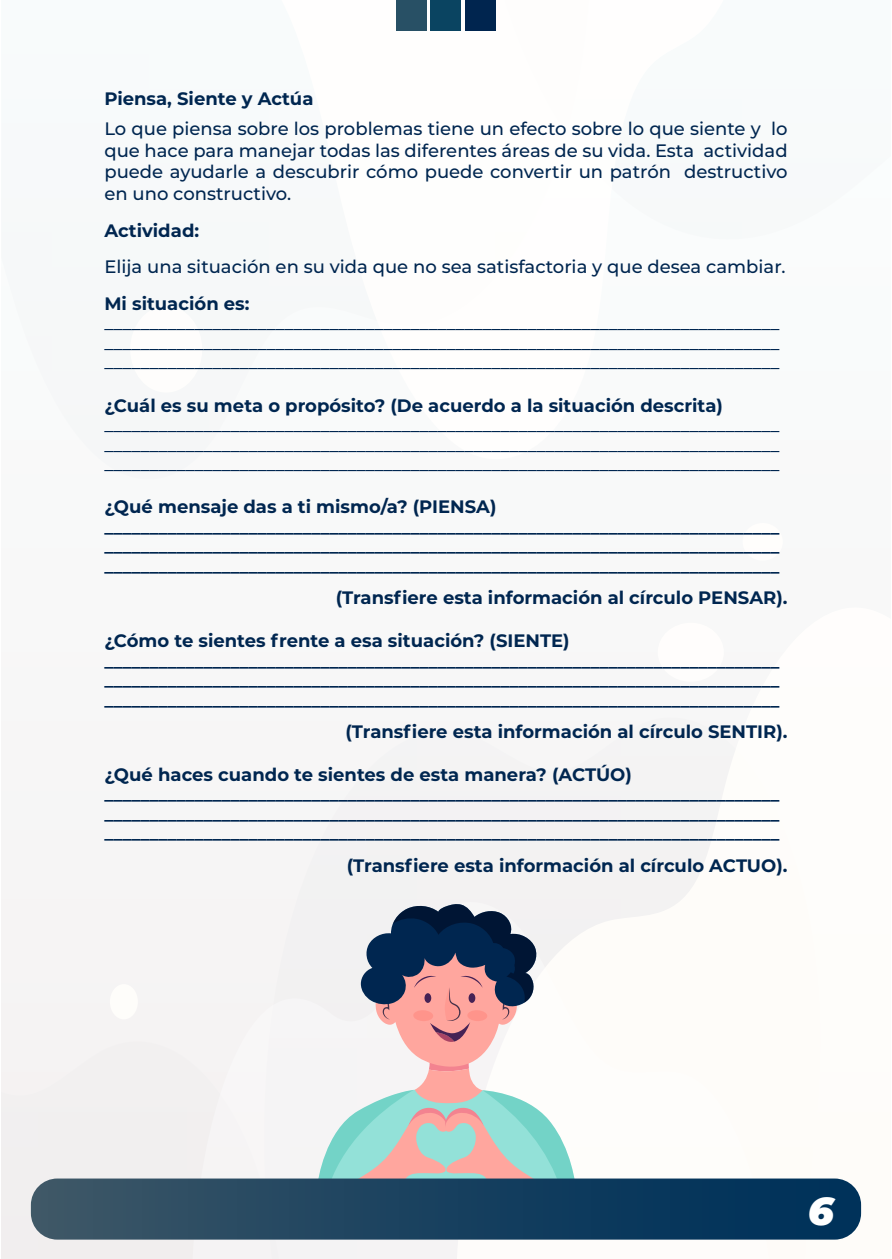
<style>
.page{position:relative;width:892px;height:1259px;background:#fff}
.page>*{position:absolute;margin:0;border:0;box-sizing:border-box;transform-origin:0 0}
.t1{font:italic 900 39px "Montserrat";color:#fff}
.t2{font:700 18px/19.5px "Montserrat";color:#002650}
.t3{font:500 18px/19.5px "Montserrat";color:#002650;text-align:justify}
</style>
<div class="page">
<div style="left:1px;top:0;width:889px;height:1259px;background:#f8f9f9"></div>
<div style="left:130px;top:306px;width:72px;height:86px;background:#fefdfc;border-radius:50%"></div>
<div style="left:657px;top:623px;width:67px;height:58px;background:#fffdfc;border-radius:50%"></div>
<div style="left:110px;top:984px;width:28px;height:35px;background:#fefdfa;border-radius:50%"></div>
<div style="left:742px;top:523px;width:41px;height:37px;background:#fffefc;border-radius:50%"></div>
<svg style="left:304px;top:904px;width:284px;height:336px"></svg>
<svg style="left:31px;top:1178px;width:830px;height:61px;background:#1e4562"></svg>
<div style="left:465px;top:0;width:30px;height:30px;background:#00254f"></div>
<div style="left:431px;top:0;width:30px;height:30px;background:#0a4461"></div>
<div style="left:396px;top:0;width:30px;height:30px;background:#285065"></div>
<p class="t2" style="left:104px;top:88px;width:210px">Piensa, Siente y Actúa</p>
<p class="t3" style="left:104px;top:117px;width:684px;line-height:21.6px">Lo que piensa sobre los problemas tiene un efecto sobre lo que siente y lo que hace para manejar todas las diferentes áreas de su vida. Esta actividad puede ayudarle a descubrir cómo puede convertir un patrón destructivo en uno constructivo.</p>
<p class="t2" style="left:104px;top:220px;width:96px">Actividad:</p>
<p class="t3" style="left:104px;top:256px;width:683px">Elija una situación en su vida que no sea satisfactoria y que desea cambiar.</p>
<p class="t2" style="left:104px;top:293px;width:147px">Mi situación es:</p>
<p class="t3" style="left:104px;top:312px;width:677px">___________________________________________________________________________ ___________________________________________________________________________ ___________________________________________________________________________</p>
<p class="t2" style="left:104px;top:394px;width:620px">¿Cuál es su meta o propósito? (De acuerdo a la situación descrita)</p>
<p class="t3" style="left:104px;top:414px;width:677px">___________________________________________________________________________ ___________________________________________________________________________ ___________________________________________________________________________</p>
<p class="t2" style="left:104px;top:496px;width:677px">¿Qué mensaje das a ti mismo/a? (PIENSA) ___________________________________________________________________________ ___________________________________________________________________________ ___________________________________________________________________________</p>
<p class="t2" style="left:336px;top:587px;width:453px">(Transfiere esta información al círculo PENSAR).</p>
<p class="t2" style="left:104px;top:630px;width:677px">¿Cómo te sientes frente a esa situación? (SIENTE) ___________________________________________________________________________ ___________________________________________________________________________ ___________________________________________________________________________</p>
<p class="t2" style="left:345px;top:720px;width:443px">(Transfiere esta información al círculo SENTIR).</p>
<p class="t2" style="left:104px;top:764px;width:677px">¿Qué haces cuando te sientes de esta manera? (ACTÚO) ___________________________________________________________________________ ___________________________________________________________________________ ___________________________________________________________________________</p>
<p class="t2" style="left:347px;top:854px;width:442px">(Transfiere esta información al círculo ACTUO).</p>
<h1 class="t1" style="left:808px;top:1181px;width:27px">6</h1>
</div>
